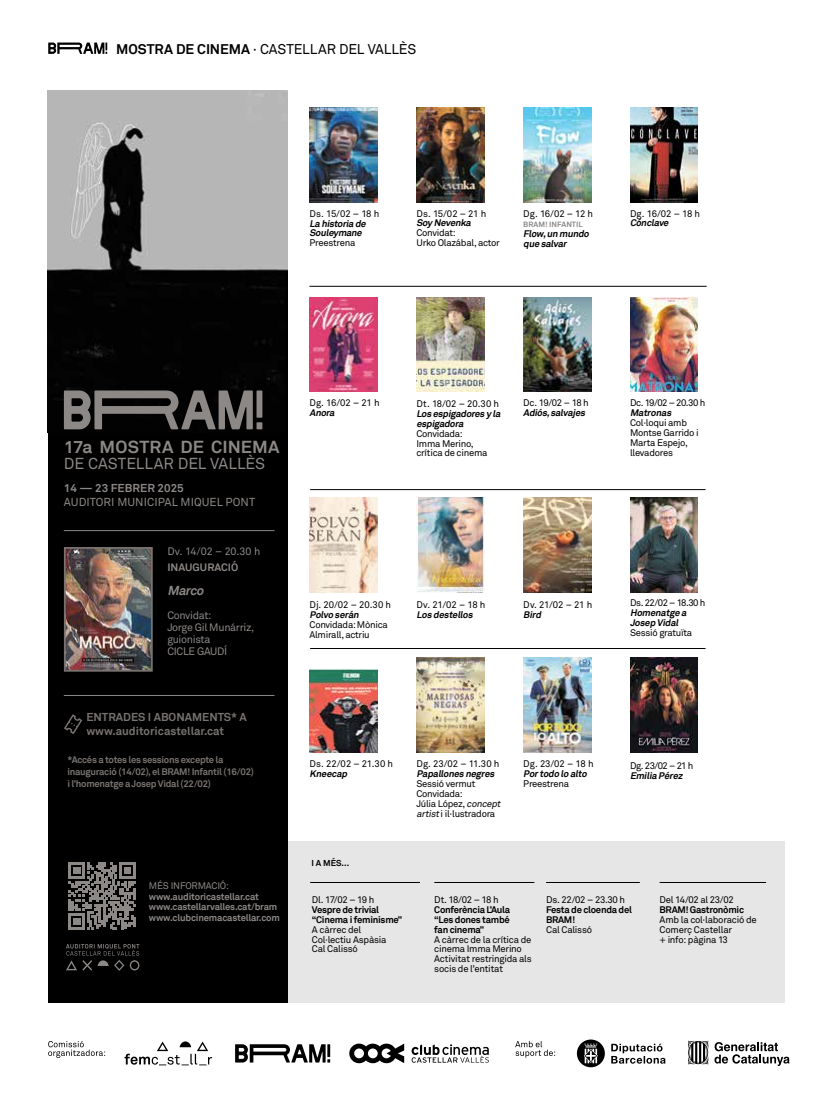
<style>
.page{position:relative;width:820px;height:1106px;background:#fff}
.page>*{position:absolute;margin:0;border:0;box-sizing:border-box;transform-origin:0 0}
.t1{font:700 17.4px "Akkurat";letter-spacing:.005em;color:#8c8886}
.t2{font:15.7px "Akkurat Pro";color:#8c8886}
.t3{font:14px "Akkurat Pro";letter-spacing:-.005em;color:#000}
.t4{font:italic 700 13px "Akkurat";color:#8c8886}
.t5{font:700 11.5px/13.7px "Akkurat";color:#787370}
.t6{font:11.5px "Akkurat Pro";letter-spacing:.005em;color:#8c8886}
.t7{font:700 11.5px "Akkurat";letter-spacing:.005em;color:#8c8886}
.t8{font:10.7px/12px "Akkurat Pro";letter-spacing:-.03em;color:#8c8886}
.t9{font:700 10.7px "Akkurat";letter-spacing:.005em;color:#8c8886}
.t10{font:9.5px/9.9px "Akkurat Pro";letter-spacing:-.03em;color:#000}
.t11{font:italic 700 9.5px/9.9px "Akkurat";color:#000}
.t12{font:700 9.5px/9.9px "Akkurat";letter-spacing:-.03em;color:#000}
.t13{font:700 9.5px/12px "Akkurat";letter-spacing:-.03em;color:#787370}
.t14{font:700 9.5px/10.5px "Akkurat";letter-spacing:-.02em;color:#8c8886}
.t15{font:9.5px "Akkurat Pro";letter-spacing:-.02em;color:#8c8886}
.t16{font:700 8.6px "Akkurat";color:#000}
.t17{font:700 7.6px "Akkurat";letter-spacing:.005em;color:#8c8886}
.s1{font-family:"Akkurat";font-weight:700}
.s2{font-style:italic}
</style>
<div class="page">
<svg style="left:48px;top:43px;width:59px;height:11px"></svg>
<svg style="left:48px;top:1041px;width:57px;height:16px"></svg>
<svg style="left:515px;top:1041px;width:40px;height:16px"></svg>
<svg style="left:235px;top:1044px;width:95px;height:18px"></svg>
<svg style="left:411px;top:1044px;width:77px;height:18px"></svg>
<svg style="left:349px;top:1043px;width:55px;height:20px"></svg>
<svg style="left:124px;top:1041px;width:88px;height:24px"></svg>
<svg style="left:576px;top:1039px;width:89px;height:28px"></svg>
<svg style="left:688px;top:1040px;width:20px;height:24px"></svg>
<svg style="left:714px;top:1042px;width:75px;height:24px"></svg>
<div style="left:265px;top:841px;width:519px;height:162px;background:#e6e6e6"></div>
<div style="left:48px;top:91px;width:240px;height:912px;background:#000"></div>
<img style="left:630px;top:297px;width:67px;height:95px">
<img style="left:416px;top:108px;width:68px;height:94px">
<img style="left:416px;top:657px;width:68px;height:95px">
<img style="left:309px;top:497px;width:68px;height:95px">
<img style="left:523px;top:108px;width:67px;height:94px">
<img style="left:523px;top:657px;width:67px;height:95px">
<img style="left:416px;top:497px;width:68px;height:95px">
<img style="left:630px;top:108px;width:67px;height:94px">
<img style="left:630px;top:657px;width:67px;height:95px">
<img style="left:523px;top:497px;width:67px;height:95px">
<img style="left:309px;top:297px;width:68px;height:95px">
<img style="left:630px;top:497px;width:67px;height:95px">
<img style="left:416px;top:297px;width:68px;height:95px">
<img style="left:523px;top:297px;width:67px;height:95px">
<img style="left:309px;top:108px;width:68px;height:94px">
<img style="left:309px;top:668px;width:68px;height:84px">
<hr style="left:309px;top:286px;width:397px;height:1px;background:#000">
<hr style="left:310px;top:489px;width:395px;height:1px;background:#000">
<hr style="left:310px;top:648px;width:395px;height:1px;background:#000">
<hr style="left:310px;top:882px;width:110px;height:1px;background:#000">
<hr style="left:434px;top:882px;width:100px;height:1px;background:#000">
<hr style="left:546px;top:882px;width:93px;height:1px;background:#000">
<hr style="left:659px;top:882px;width:106px;height:1px;background:#000">
<hr style="left:64px;top:530px;width:210px;height:1px;background:#8c8886">
<hr style="left:64px;top:695px;width:210px;height:1px;background:#8c8886">
<img style="left:47px;top:90px;width:241px;height:342px">
<img style="left:67px;top:550px;width:83px;height:118px">
<div style="left:64px;top:547px;width:89px;height:124px;border:2px solid #787370"></div>
<div style="left:256px;top:390px;width:6px;height:28px;background:#8c8886"></div>
<div style="left:256px;top:422px;width:6px;height:7px;background:#8c8886"></div>
<svg style="left:64px;top:390px;width:189px;height:39px"></svg>
<svg style="left:64px;top:714px;width:18px;height:20px"></svg>
<svg style="left:66px;top:944px;width:73px;height:26px"></svg>
<svg style="left:69px;top:862px;width:66px;height:67px"></svg>
<h3 class="t3" style="left:116px;top:40px;width:301px"><span class="s1">MOSTRA DE CINEMA</span> · CASTELLAR DEL VALLÈS</h3>
<p class="t10" style="left:309px;top:209px;width:71px">Ds. 15/02 – 18 h</p>
<p class="t11" style="left:309px;top:218px;width:60px">La historia de<br>Souleymane</p>
<p class="t10" style="left:309px;top:238px;width:47px">Preestrena</p>
<p class="t10" style="left:416px;top:208px;width:71px">Ds. 15/02 – 21 h</p>
<p class="t11" style="left:416px;top:218px;width:58px">Soy Nevenka</p>
<p class="t10" style="left:416px;top:228px;width:85px">Convidat:<br>Urko Olazábal, actor</p>
<p class="t10" style="left:523px;top:208px;width:71px">Dg. 16/02 – 12 h</p>
<p class="t17" style="left:523px;top:219px;width:61px">BRAM! INFANTIL</p>
<p class="t11" style="left:523px;top:229px;width:69px">Flow,un mundo que salvar</p>
<p class="t10" style="left:630px;top:208px;width:71px">Dg. 16/02 – 18 h</p>
<p class="t11" style="left:630px;top:218px;width:42px">Cónclave</p>
<h1 class="t1" style="left:64px;top:436px;width:217px">17a MOSTRA DE CINEMA</h1>
<h2 class="t2" style="left:64px;top:455px;width:203px">DE CASTELLAR DEL VALLÈS</h2>
<p class="t7" style="left:64px;top:480px;width:121px">14 — 23 FEBRER 2025</p>
<p class="t6" style="left:64px;top:495px;width:193px">AUDITORI MUNICIPAL MIQUEL PONT</p>
<p class="t8" style="left:167px;top:546px;width:94px">Dv. 14/02 – 20.30 h</p>
<p class="t9" style="left:167px;top:560px;width:73px">INAUGURACIÓ</p>
<h3 class="t4" style="left:167px;top:582px;width:41px">Marco</h3>
<p class="t8" style="left:167px;top:609px;width:89px">Convidat:<br>Jorge Gil Munárriz, guionista<br>CICLE GAUDÍ</p>
<p class="t5" style="left:86px;top:710px;width:162px">ENTRADES I ABONAMENTS* A www.auditoricastellar.cat</p>
<p class="t13" style="left:67px;top:753px;width:188px">*Accés a totes les sessions excepte la inauguració (14/02), el BRAM! Infantil (16/02) i l’homenatge a Josep Vidal (22/02)</p>
<p class="t10" style="left:309px;top:398px;width:72px">Dg. 16/02 – 21 h</p>
<p class="t11" style="left:309px;top:408px;width:29px">Anora</p>
<p class="t10" style="left:416px;top:399px;width:84px">Dt. 18/02 – 20.30 h</p>
<p class="t11" style="left:416px;top:409px;width:88px">Los espigadores y la espigadora</p>
<p class="t10" style="left:416px;top:429px;width:72px">Convidada:<br>Imma Merino, crítica de cinema</p>
<p class="t10" style="left:523px;top:398px;width:67px">Dc. 19/02 – 18 h</p>
<p class="t11" style="left:523px;top:408px;width:65px">Adiós,salvajes</p>
<p class="t10" style="left:309px;top:600px;width:83px">Dj. 20/02 – 20.30 h</p>
<p class="t11" style="left:309px;top:610px;width:53px">Polvo serán</p>
<p class="t10" style="left:309px;top:620px;width:80px">Convidada: Mònica<br>Almirall, actriu</p>
<p class="t10" style="left:416px;top:600px;width:70px">Dv. 21/02 – 18 h</p>
<p class="t11" style="left:416px;top:610px;width:60px">Los destellos</p>
<p class="t10" style="left:523px;top:600px;width:71px">Dv. 21/02 – 21 h</p>
<p class="t11" style="left:523px;top:610px;width:22px">Bird</p>
<p class="t10" style="left:309px;top:759px;width:85px">Ds. 22/02 – 21.30 h</p>
<p class="t11" style="left:309px;top:769px;width:41px">Kneecap</p>
<p class="t16" style="left:311px;top:857px;width:39px">I A MÉS...</p>
<p class="t10" style="left:416px;top:759px;width:84px">Dg. 23/02 – 11.30 h</p>
<p class="t11" style="left:416px;top:769px;width:82px">Papallones negres</p>
<p class="t10" style="left:416px;top:779px;width:87px">Sessió vermut<br>Convidada:<br>Júlia López, <span class="s2">concept artist</span>i il·lustradora</p>
<p class="t10" style="left:523px;top:759px;width:72px">Dg. 23/02 – 18 h</p>
<p class="t11" style="left:523px;top:769px;width:67px">Portodo lo alto</p>
<p class="t10" style="left:523px;top:779px;width:47px">Preestrena</p>
<p class="t10" style="left:630px;top:398px;width:77px">Dc. 19/02 – 20.30 h</p>
<p class="t11" style="left:630px;top:408px;width:45px">Matronas</p>
<p class="t10" style="left:630px;top:418px;width:70px">Col·loqui amb<br>Montse Garrido i<br>Marta Espejo, llevadores</p>
<p class="t10" style="left:630px;top:598px;width:77px">Ds. 22/02 – 18.30 h</p>
<p class="t11" style="left:630px;top:608px;width:60px">Homenatge a<br>Josep Vidal</p>
<p class="t10" style="left:630px;top:628px;width:64px">Sessió gratuïta</p>
<p class="t10" style="left:630px;top:761px;width:65px">Dg. 23/02 – 21 h</p>
<p class="t11" style="left:630px;top:770px;width:56px">Emilia Pérez</p>
<p class="t15" style="left:149px;top:880px;width:82px">MÉS INFORMACIÓ:</p>
<p class="t14" style="left:149px;top:891px;width:132px">www.auditoricastellar.cat www.castellarvalles.cat/bram www.clubcinemacastellar.com</p>
<p class="t10" style="left:312px;top:895px;width:64px">Dl. 17/02 – 19 h</p>
<p class="t12" style="left:312px;top:904px;width:92px">Vespre de trivial “Cinema i feminisme”</p>
<p class="t10" style="left:312px;top:924px;width:76px">A càrrec del<br>Col·lectiu Aspàsia<br>Cal Calissó</p>
<p class="t10" style="left:434px;top:895px;width:66px">Dt. 18/02 – 18 h</p>
<p class="t12" style="left:434px;top:904px;width:77px;text-align:justify">Conferència L’Aula “Les dones també fan cinema”</p>
<p class="t10" style="left:434px;top:934px;width:99px">A càrrec de la crítica de cinema Imma Merino<br>Activitat restringida als socis de l’entitat</p>
<p class="t10" style="left:546px;top:895px;width:81px">Ds. 22/02 – 23.30 h</p>
<p class="t12" style="left:546px;top:904px;width:87px">Festa de cloenda del<br>BRAM!</p>
<p class="t10" style="left:546px;top:924px;width:47px">Cal Calissó</p>
<p class="t10" style="left:659px;top:895px;width:76px">Del 14/02 al 23/02</p>
<p class="t12" style="left:659px;top:904px;width:86px">BRAM! Gastronòmic</p>
<p class="t10" style="left:659px;top:914px;width:98px">Amb la col·laboració de<br>Comerç Castellar<br>+ info: pàgina 13</p>
</div>
